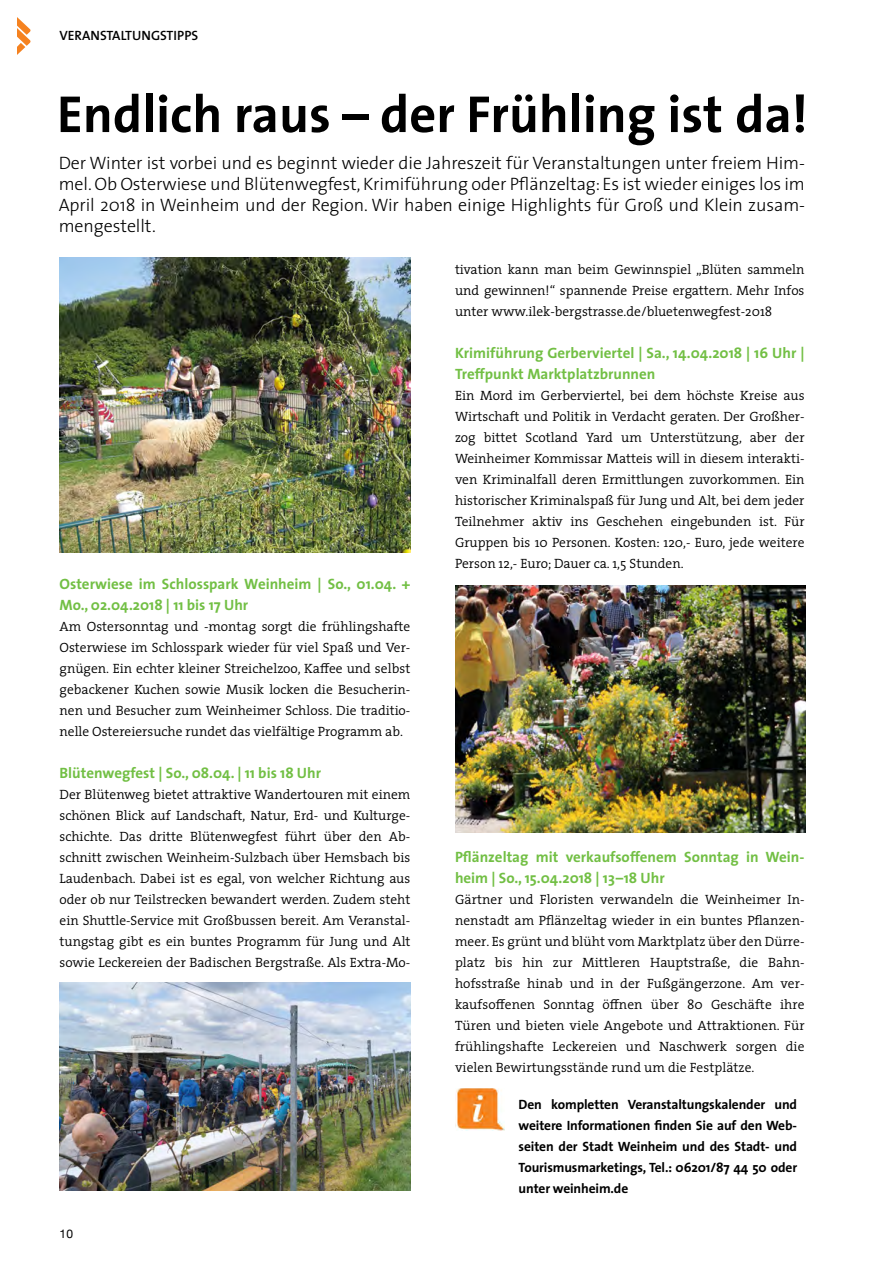
<style>
.page{position:relative;width:893px;height:1263px;background:#fff}
.page>*{position:absolute;margin:0;border:0;box-sizing:border-box;transform-origin:0 0}
.t1{font:700 52.5px "The Sans";color:#000}
.t2{font:300 18px/21px "The Sans";letter-spacing:-.005em;color:#000;text-align:justify}
.t3{font:700 15px/21px "The Sans";color:#72bf44}
.t4{font:300 13.5px/21px "The Serif";color:#000;text-align:justify}
.t5{font:700 13.5px/21px "The Sans";letter-spacing:-.01em;color:#000;text-align:justify}
.t6{font:600 13.5px "The Sans";color:#000}
.t7{font:12px "Helvetica Neue";color:#000}
</style>
<div class="page">
<svg style="left:17px;top:17px;width:13px;height:38px"></svg>
<img style="left:455px;top:1089px;width:50px;height:42px">
<img style="left:59px;top:257px;width:351px;height:296px">
<img style="left:455px;top:585px;width:351px;height:247px">
<img style="left:60px;top:982px;width:350px;height:209px">
<p class="t6" style="left:60px;top:27px;width:140px">VERANSTALTUNGSTIPPS</p>
<h1 class="t1" style="left:57px;top:81px;width:752px">Endlich raus – der Frühling ist da!</h1>
<p class="t2" style="left:59px;top:153px;width:748px">Der Winter ist vorbei und es beginnt wieder die Jahreszeit für Veranstaltungen unter freiem Him&shy;mel. Ob Osterwiese und Blütenwegfest, Krimiführung oder Pflänzeltag: Es ist wieder einiges los im April 2018 in Weinheim und der Region. Wir haben einige Highlights für Groß und Klein zusam&shy;mengestellt.</p>
<p class="t3" style="left:60px;top:574px;width:352px">Osterwiese im Schlosspark Weinheim | So., 01.04. +<br>Mo., 02.04.2018 | 11 bis 17 Uhr</p>
<p class="t4" style="left:60px;top:616px;width:352px">Am Ostersonntag und -montag sorgt die frühlingshafte Osterwiese im Schlosspark wieder für viel Spaß und Ver&shy;gnügen. Ein echter kleiner Streichelzoo, Kaffee und selbst gebackener Kuchen sowie Musik locken die Besucherin&shy;nen und Besucher zum Weinheimer Schloss. Die traditio&shy;nelle Ostereiersuche rundet das vielfältige Programm ab.</p>
<p class="t3" style="left:60px;top:763px;width:263px">Blütenwegfest | So., 08.04. | 11 bis 18 Uhr</p>
<p class="t4" style="left:60px;top:784px;width:352px">Der Blütenweg bietet attraktive Wandertouren mit einem schönen Blick auf Landschaft, Natur, Erd- und Kulturge&shy;schichte. Das dritte Blütenwegfest führt über den Ab&shy;schnitt zwischen Weinheim-Sulzbach über Hemsbach bis Laudenbach. Dabei ist es egal, von welcher Richtung aus oder ob nur Teilstrecken bewandert werden. Zudem steht ein Shuttle-Service mit Großbussen bereit. Am Veranstal&shy;tungstag gibt es ein buntes Programm für Jung und Alt sowie Leckereien der Badischen Bergstraße. Als Extra-Mo-</p>
<p class="t7" style="left:60px;top:1227px;width:15px">10</p>
<p class="t4" style="left:455px;top:259px;width:351px">tivation kann man beim Gewinnspiel „Blüten sammeln und gewinnen!“ spannende Preise ergattern. Mehr Infos unter www.ilek-bergstrasse.de/bluetenwegfest-2018</p>
<p class="t3" style="left:455px;top:343px;width:351px">Krimiführung Gerberviertel | Sa., 14.04.2018 | 16 Uhr |<br>Treffpunkt Marktplatzbrunnen</p>
<p class="t4" style="left:455px;top:385px;width:351px">Ein Mord im Gerberviertel, bei dem höchste Kreise aus Wirtschaft und Politik in Verdacht geraten. Der Großher&shy;zog bittet Scotland Yard um Unterstützung, aber der Weinheimer Kommissar Matteis will in diesem interakti&shy;ven Kriminalfall deren Ermittlungen zuvorkommen. Ein historischer Kriminalspaß für Jung und Alt, bei dem jeder Teilnehmer aktiv ins Geschehen eingebunden ist. Für Gruppen bis 10 Personen. Kosten: 120,- Euro, jede weitere Person 12,- Euro; Dauer ca. 1,5 Stunden.</p>
<p class="t3" style="left:455px;top:847px;width:351px">Pflänzeltag mit verkaufsoffenem Sonntag in Wein&shy;heim | So., 15.04.2018 | 13–18 Uhr</p>
<p class="t4" style="left:455px;top:889px;width:351px">Gärtner und Floristen verwandeln die Weinheimer In&shy;nenstadt am Pflänzeltag wieder in ein buntes Pflanzen&shy;meer. Es grünt und blüht vom Marktplatz über den Dürre&shy;platz bis hin zur Mittleren Hauptstraße, die Bahn&shy;hofsstraße hinab und in der Fußgängerzone. Am ver&shy;kaufsoffenen Sonntag öffnen über 80 Geschäfte ihre Türen und bieten viele Angebote und Attraktionen. Für frühlingshafte Leckereien und Naschwerk sorgen die vielen Bewirtungsstände rund um die Festplätze.</p>
<p class="t5" style="left:519px;top:1094px;width:280px">Den kompletten Veranstaltungskalender und weitere Informationen finden Sie auf den Web&shy;seiten der Stadt Weinheim und des Stadt- und Tourismusmarketings, Tel.: 06201/87 44 50 oder unter weinheim.de</p>
</div>
